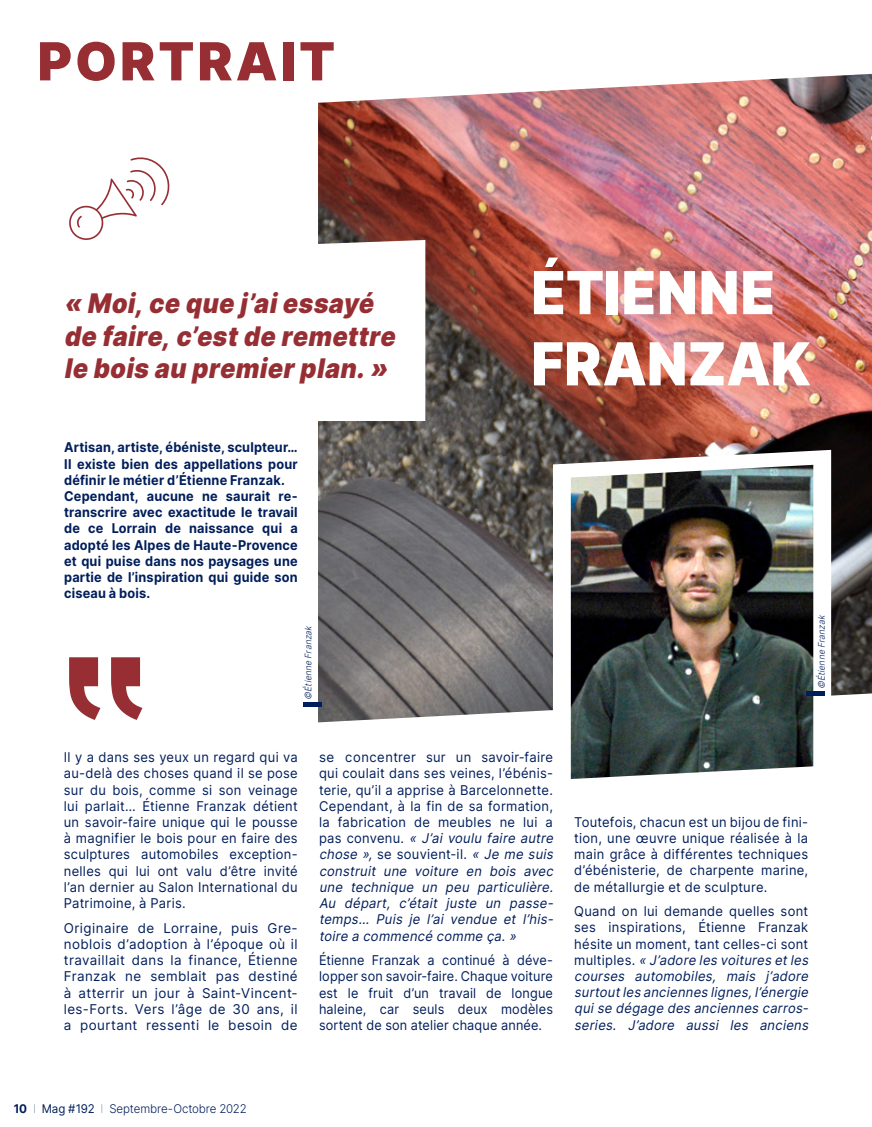
<style>
.page{position:relative;width:872px;height:1127px;background:#fff}
.page>*{position:absolute;margin:0;border:0;box-sizing:border-box;transform-origin:0 0}
.Txt_courant{font:900 59.4px/71.2px "Inter";letter-spacing:.005em;color:#fff;scale:.94 1}
.t1{font:900 52.5px "Inter";letter-spacing:.06em;color:#962e33}
.ss_titre_dossier{font:italic 900 27px/32.4px "Inter";color:#962e33;scale:.92 1}
.Txt_courant-2{font:13.5px/16.2px "Inter";letter-spacing:.025em;color:#001e5b;text-align:justify}
.Txt_courant-3{font:13.5px/16.2px "Inter";letter-spacing:.025em;color:#001e5b;text-align:justify;scale:.96 1}
.Txt_courant-4{font:700 13.5px/16.2px "Inter";letter-spacing:.015em;color:#001e5b;text-align:justify;scale:.94 1}
.Txt_courant-5{font:italic 13.5px/16.2px "Inter";color:#001e5b;scale:.96 1}
.Txt_courant-6{font:13.5px/16.2px "Inter";letter-spacing:.025em;color:#001e5b;text-align:justify;scale:.94 1}
.t2{font:300 12px "Inter";letter-spacing:-.01em;color:#001e5b;scale:.96 1}
.t3{font:italic 300 9px "Inter";color:#001e5b;scale:.96 1}
.s1{font-style:italic}
.s2{font-style:normal}
.s3{font-weight:700}
.s4{font-weight:100}
.s5{font-weight:400}
</style>
<div class="page">
<img style="left:318px;top:74px;width:554px;height:648px">
<svg style="left:69px;top:657px;width:73px;height:63px"></svg>
<svg style="left:318px;top:240px;width:107px;height:181px"></svg>
<svg style="left:553px;top:450px;width:278px;height:262px"></svg>
<img style="left:571px;top:465px;width:242px;height:314px">
<div style="left:806px;top:691px;width:19px;height:5px;background:#001e5b"></div>
<hr style="left:303px;top:702px;width:19px;height:4px;background:#001e5b">
<svg style="left:69px;top:157px;width:101px;height:83px"></svg>
<p class="t1" style="left:38px;top:23px;width:299px">PORTRAIT</p>
<p class="ss_titre_dossier" style="left:64px;top:287px;width:368px">« Moi,ce que j ’aiessayé de faire,c’estde remettre le bois au premierplan. »</p>
<p class="Txt_courant-4" style="left:64px;top:439px;width:250px">Artisan, artiste, ébéniste, sculpteur… Il existe bien des appellations pour définir le métier d’Étienne Franzak.</p>
<p class="Txt_courant-4" style="left:64px;top:488px;width:250px">Cependant, aucune ne saurait re&shy;transcrire avec exactitude le travail de ce Lorrain de naissance qui a adopté les Alpes de Haute-Provence et qui puise dans nos paysages une partie de l’inspiration qui guide son ciseau à bois.</p>
<p class="t3" style="left:302px;top:700px;width:81px;rotate:-90deg">©ÉtienneFranzak</p>
<p class="Txt_courant" style="left:531px;top:256px;width:298px">ÉTIENNE<br>FRANZAK</p>
<p class="t3" style="left:815px;top:689px;width:81px;rotate:-90deg">©ÉtienneFranzak</p>
<p class="Txt_courant-3" style="left:64px;top:749px;width:245px">Il y a dans ses yeux un regard qui va au-delà des choses quand il se pose sur du bois, comme si son veinage lui parlait… Étienne Franzak détient un savoir-faire unique qui le pousse à magnifier le bois pour en faire des sculptures automobiles exception&shy;nelles qui lui ont valu d’être invité l’an dernier au Salon International du Patrimoine, à Paris.</p>
<p class="Txt_courant-2" style="left:64px;top:919px;width:235px">Originaire de Lorraine, puis Gre&shy;noblois d’adoption à l’époque où il travaillait dans la finance, Étienne Franzak ne semblait pas destiné à atterrir un jour à Saint-Vincent&shy;les-Forts. Vers l’âge de 30 ans, il a pourtant ressenti le besoin de</p>
<p class="Txt_courant-2" style="left:319px;top:749px;width:239px;text-align:left">se concentrer sur un savoir-faire qui coulait dans ses veines, l’ébénis&shy;terie, qu’il a apprise à Barcelonnette.<br>Cependant, à la fin de sa formation, la fabrication de meubles ne lui a p a s c o n ve n u . <span class="s1">« J’ai voulu faire autre chose »,</span> se souvient-il. <span class="s1">« Je me suis construit une voiture en bois avec une technique un peu particulière.<br>Au départ, c’était juste un passe&shy;temps… Puis je l’ai vendue et l’his&shy;toire a commencé comme ça.»</span></p>
<p class="Txt_courant-6" style="left:319px;top:952px;width:250px">Étienne Franzak a continué à déve&shy;lopper son savoir-faire. Chaque voiture est le fruit d’un travail de longue haleine, car seuls deux modèles sortent de son atelier chaque année.</p>
<p class="Txt_courant-3" style="left:574px;top:813px;width:245px">Toutefois, chacun est un bijou de fini&shy;tion, une œuvre unique réalisée à la main grâce à différentes techniques d’ébénisterie, de charpente marine, de métallurgie et de sculpture.</p>
<p class="Txt_courant-5" style="left:574px;top:903px;width:249px"><span class="s2">Quand on lui demande quelles sont ses inspirations, Étienne Franzak hésite un moment, tant celles-ci sont m u l t i p l e s .</span> « J’adore les voitures etles courses automobiles, mais j ’adore surtoutles anciennes lignes,l’énergie quise dégage des anciennes carros&shy;series. J’adore aussi les anciens</p>
<p class="t2" style="left:14px;top:1100px;width:244px"><span class="s3">10</span> <span class="s4">I</span> <span class="s5">Mag #192</span> <span class="s4">I</span> Septembre-Octobre 2022</p>
</div>
